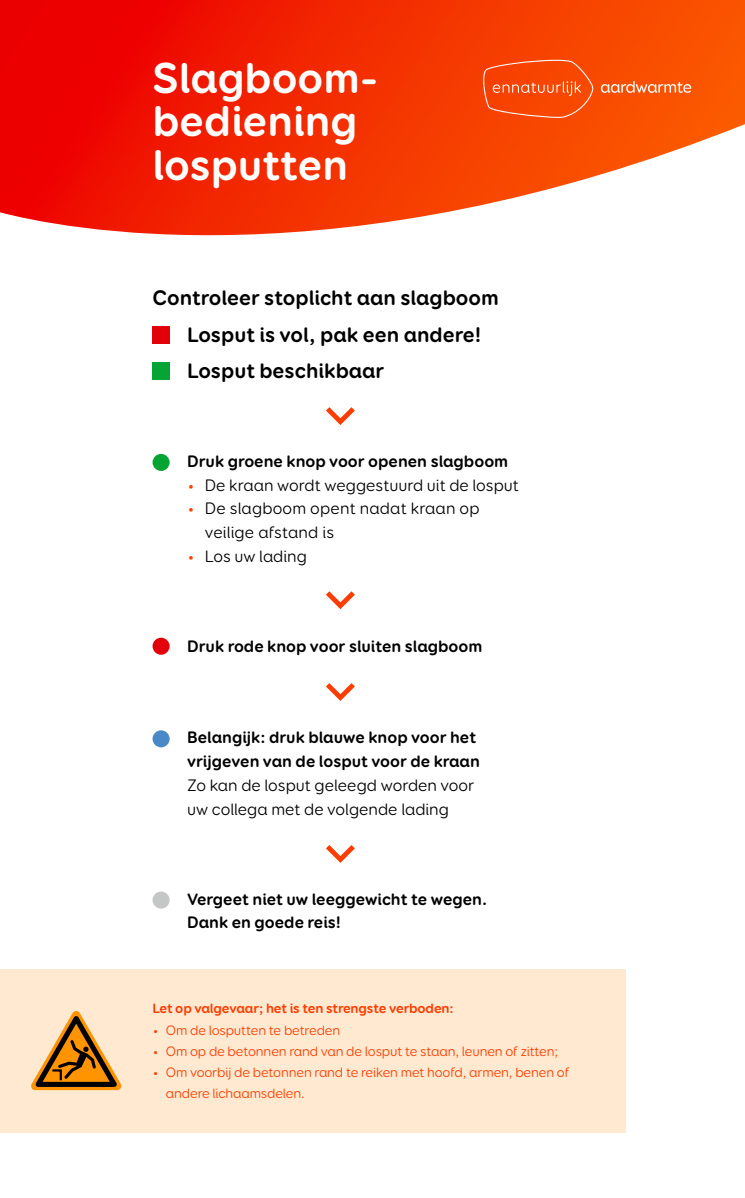
<style>
.page{position:relative;width:745px;height:1198px;background:#fff}
.page>*{position:absolute;margin:0;border:0;box-sizing:border-box;transform-origin:0 0}
.t1{font:700 43.62px/43.6px "Booster Next FY";color:#fff}
.t2{font:700 21.25px/36.2px "Booster Next FY";color:#000}
.t3{font:700 16.75px/23.8px "Booster Next FY";color:#000}
.t4{font:16.75px/23.8px "Booster Next FY";color:#000}
.t5{font:13.75px/21.2px "Booster Next FY";letter-spacing:-.01em;color:#fc3c00}
.t6{font:700 13.75px "Booster Next FY";letter-spacing:-.01em;color:#fc3c00}
.s1{color:#fc3c00}
</style>
<div class="page">
<div style="left:152px;top:362px;width:17px;height:17px;background:#05a535"></div>
<div style="left:152px;top:454px;width:17px;height:17px;background:#05a535;border-radius:50%"></div>
<div style="left:152px;top:638px;width:17px;height:17px;background:#e3000b;border-radius:50%"></div>
<div style="left:152px;top:730px;width:17px;height:17px;background:#4989c8;border-radius:50%"></div>
<div style="left:152px;top:891px;width:17px;height:17px;background:#c5c6c6;border-radius:50%"></div>
<svg style="left:326px;top:407px;width:29px;height:18px"></svg>
<svg style="left:326px;top:591px;width:29px;height:18px"></svg>
<svg style="left:326px;top:683px;width:29px;height:18px"></svg>
<svg style="left:326px;top:845px;width:29px;height:18px"></svg>
<svg style="left:0;top:0;width:744px;height:236px;background:#f44622"></svg>
<svg style="left:600px;top:81px;width:90px;height:12px"></svg>
<svg style="left:479px;top:60px;width:115px;height:58px;background:#f75314"></svg>
<div style="left:152px;top:969px;width:474px;height:163px;background:#ffead1"></div>
<div style="left:0;top:969px;width:152px;height:163px;background:#ffead1"></div>
<svg style="left:31px;top:1011px;width:90px;height:79px"></svg>
<div style="left:152px;top:326px;width:17px;height:17px;background:#e3000b"></div>
<h1 class="t1" style="left:152px;top:56px;width:227px">Slagboom&shy;bediening losputten</h1>
<p class="t2" style="left:187px;top:280px;width:313px;text-indent:-35px">Controleer stoplicht aan slagboom<br>Losput is vol, pak een andere!<br>Losput beschikbaar</p>
<p class="t3" style="left:187px;top:449px;width:322px">Druk groene knop voor openen slagboom</p>
<p class="t4" style="left:187px;top:473px;width:333px"><span class="s1">•</span> De kraan wordt weggestuurd uit de losput</p>
<p class="t4" style="left:205px;top:497px;width:276px;text-indent:-18px"><span class="s1">•</span> De slagboom opent nadat kraan op veilige afstand is</p>
<p class="t4" style="left:187px;top:544px;width:121px"><span class="s1">•</span> Los uw lading</p>
<p class="t3" style="left:187px;top:634px;width:296px">Druk rode knop voor sluiten slagboom</p>
<p class="t3" style="left:187px;top:726px;width:294px">Belangijk: druk blauwe knop voor het vrijgeven van de losput voor de kraan</p>
<p class="t4" style="left:187px;top:773px;width:288px">Zo kan de losput geleegd worden voor uw collega met de volgende lading</p>
<p class="t3" style="left:187px;top:887px;width:301px">Vergeet niet uw leeggewicht te wegen.<br>Dank en goede reis!</p>
<p class="t6" style="left:152px;top:1000px;width:303px">Let op valgevaar; het is ten strengste verboden:</p>
<p class="t5" style="left:152px;top:1019px;width:189px">• Om de losputten te betreden</p>
<p class="t5" style="left:152px;top:1040px;width:407px">• Om op de betonnen rand van de losput te staan, leunen of zitten;</p>
<p class="t5" style="left:166px;top:1061px;width:405px;text-indent:-13px">• Om voorbij de betonnen rand te reiken met hoofd, armen, benen of andere lichaamsdelen.</p>
</div>
